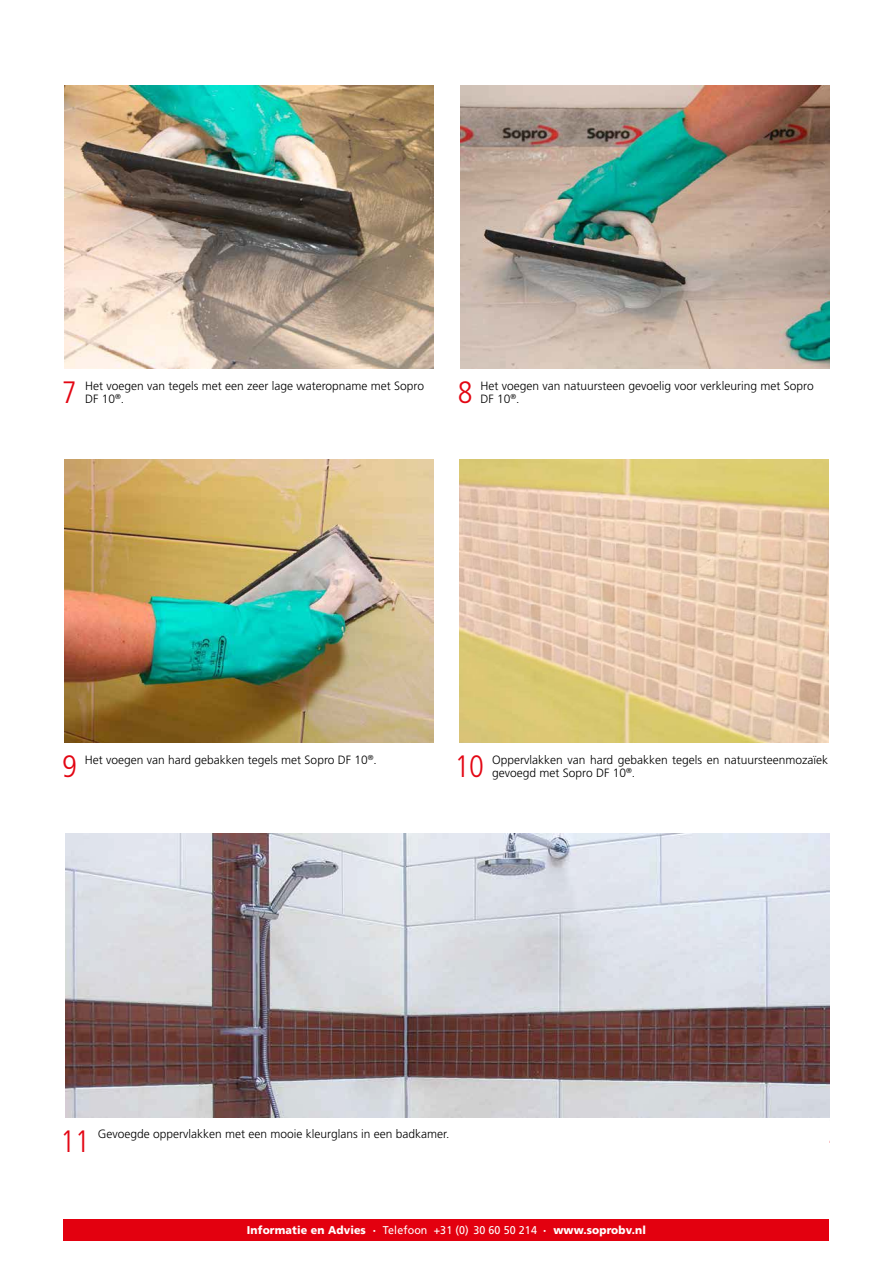
<style>
.page{position:relative;width:893px;height:1263px;background:#fff}
.page>*{position:absolute;margin:0;border:0;box-sizing:border-box;transform-origin:0 0}
.t1{font:300 condensed 30.9px "Frutiger LT";color:#e30613}
.t2{font:300 12px/13.2px "Frutiger LT";color:#000}
.t3{font:900 11.25px "Frutiger LT";letter-spacing:.01em;color:#fff;scale:.95 1}
.t4{font:9px "Frutiger LT";letter-spacing:-.02em;color:#000;scale:.95 1}
.s1{font-weight:400}
</style>
<div class="page">
<div style="left:64px;top:1219px;width:765px;height:22px;background:#e3000f"></div>
<img style="left:65px;top:85px;width:369px;height:284px">
<img style="left:460px;top:85px;width:369px;height:284px">
<img style="left:64px;top:460px;width:369px;height:282px">
<img style="left:459px;top:459px;width:369px;height:284px">
<img style="left:65px;top:833px;width:764px;height:284px">
<h1 class="t1" style="left:62px;top:375px;width:16px">7</h1>
<p class="t2" style="left:85px;top:379px;width:340px">Het voegen van tegels met een zeer lage wateropname met Sopro<br>DF 10<sup>®</sup>.</p>
<h1 class="t1" style="left:458px;top:375px;width:16px">8</h1>
<p class="t2" style="left:480px;top:379px;width:335px">Het voegen van natuursteen gevoelig voor verkleuring met Sopro<br>DF 10<sup>®</sup>.</p>
<h1 class="t1" style="left:62px;top:749px;width:16px">9</h1>
<p class="t2" style="left:85px;top:753px;width:294px">Het voegen van hard gebakken tegels met Sopro DF 10<sup>®</sup>.</p>
<h1 class="t1" style="left:454px;top:749px;width:31px">10</h1>
<p class="t2" style="left:492px;top:753px;width:337px">Oppervlakken van hard gebakken tegels en natuursteenmozaïek gevoegd met Sopro DF 10<sup>®</sup>.</p>
<p class="t4" style="left:64px;top:1125px;width:230px">van deze productin formatie vindt u op: www.soprobv.nl.</p>
<h1 class="t1" style="left:60px;top:1123px;width:31px">11</h1>
<p class="t2" style="left:98px;top:1128px;width:353px">Gevoegde oppervlakken met een mooie kleurglans in een badkamer.</p>
<p class="t3" style="left:247px;top:1223px;width:422px">Informatie en Advies · <span class="s1">Telefoon +31 (0) 30 60 50 214</span> · www.soprobv.nl</p>
</div>
